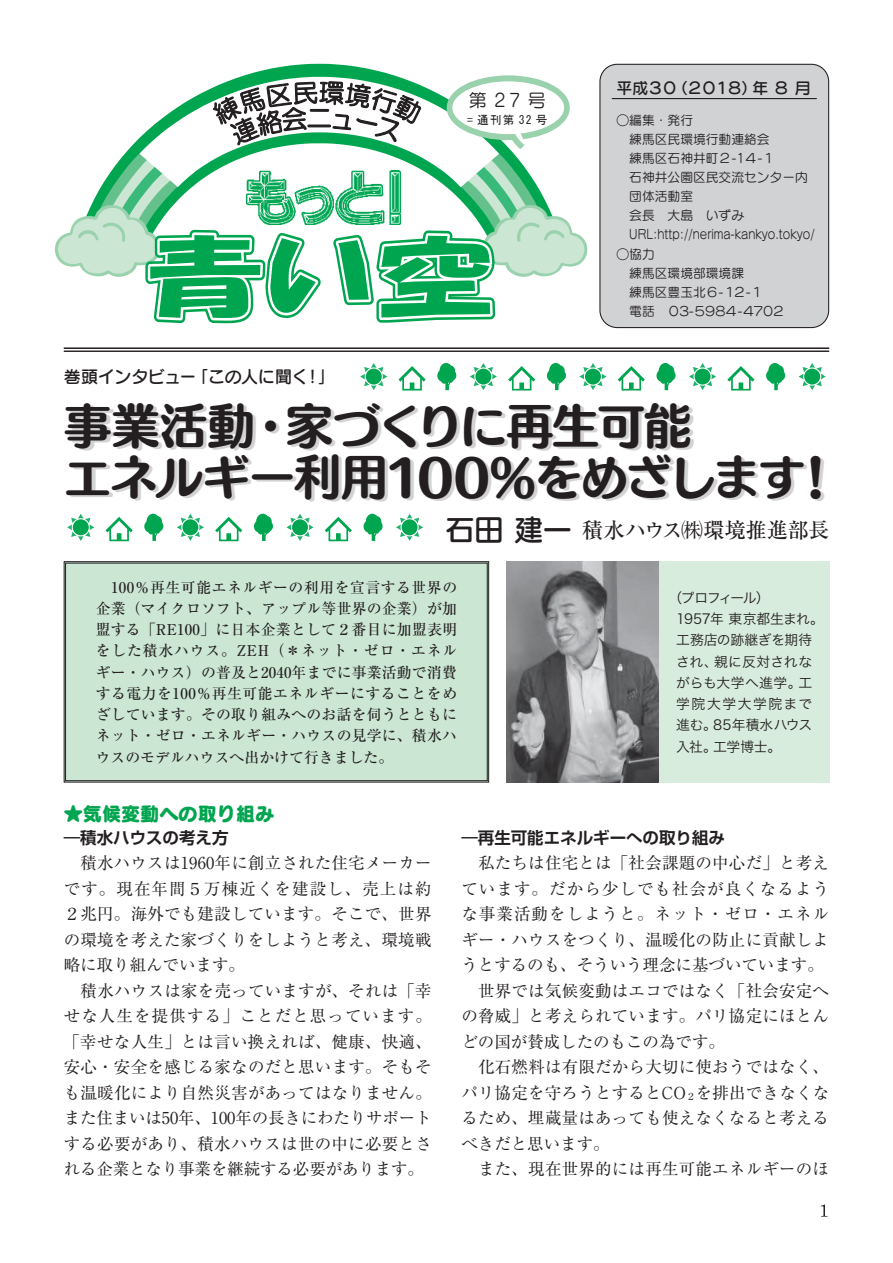
<style>
.page{position:relative;width:893px;height:1263px;background:#fff}
.page>*{position:absolute;margin:0;border:0;box-sizing:border-box;transform-origin:0 0}
.t1{font:47.85px/51px "Humming Std E";letter-spacing:-.045em;color:#231f20}
.t2{font:500 21.3px "Ryumin Pr 6 N";letter-spacing:-.01em;color:#231f20}
.t3{font:19.2px "Seurat Pro N EB";color:#00a54f}
.t4{font:18px "Seurat Pro M";color:#231f20}
.t5{font:16.95px "Seurat Pro DB";letter-spacing:-.025em;color:#231f20}
.t6{font:16.5px/25.5px "Ryumin Pr 6 N";letter-spacing:.015em;color:#231f20}
.t7{font:700 16.5px "Shin Go Pr 6 N De";color:#231f20}
.t8{font:15.9px "Seurat Pro DB";letter-spacing:-.105em;color:#231f20}
.t9{font:500 14.85px/21.3px "Ryumin Pr 6 N";letter-spacing:.01em;color:#231f20;text-align:justify}
.t10{font:13.8px/21.3px "Hiragino Sans Pr 6 N W3";letter-spacing:-.005em;color:#231f20}
.t11{font:12.75px/19.2px "Seurat Pro M";color:#231f20}
.t12{font:12.75px "Seurat Pro M";color:#231f20;scale:.85 1}
.t13{font:11.7px "MS Gothic";color:#231f20}
.s1{font-family:"Seurat Pro DB";font-weight:400;font-size:29.7px}
.s2{font-size:9.6px}
</style>
<div class="page">
<svg style="left:821px;top:1204px;width:5px;height:12px"></svg>
<svg style="left:106px;top:517px;width:27px;height:24px"></svg>
<svg style="left:67px;top:514px;width:27px;height:27px"></svg>
<div style="left:73px;top:519px;width:16px;height:16px;background:#00a54f;border-radius:50%"></div>
<svg style="left:144px;top:514px;width:19px;height:27px"></svg>
<svg style="left:215px;top:517px;width:27px;height:24px"></svg>
<svg style="left:177px;top:514px;width:27px;height:27px"></svg>
<div style="left:182px;top:519px;width:16px;height:16px;background:#00a54f;border-radius:50%"></div>
<svg style="left:396px;top:514px;width:27px;height:27px"></svg>
<div style="left:402px;top:519px;width:16px;height:16px;background:#00a54f;border-radius:50%"></div>
<svg style="left:286px;top:514px;width:28px;height:27px"></svg>
<div style="left:292px;top:519px;width:16px;height:16px;background:#00a54f;border-radius:50%"></div>
<svg style="left:254px;top:514px;width:19px;height:27px"></svg>
<svg style="left:325px;top:517px;width:27px;height:24px"></svg>
<svg style="left:364px;top:514px;width:19px;height:27px"></svg>
<svg style="left:618px;top:366px;width:27px;height:24px"></svg>
<svg style="left:579px;top:363px;width:28px;height:27px"></svg>
<div style="left:585px;top:369px;width:16px;height:16px;background:#00a54f;border-radius:50%"></div>
<svg style="left:656px;top:363px;width:20px;height:27px"></svg>
<svg style="left:727px;top:366px;width:27px;height:24px"></svg>
<svg style="left:689px;top:363px;width:27px;height:27px"></svg>
<div style="left:695px;top:369px;width:15px;height:16px;background:#00a54f;border-radius:50%"></div>
<svg style="left:799px;top:363px;width:27px;height:27px"></svg>
<div style="left:804px;top:369px;width:16px;height:16px;background:#00a54f;border-radius:50%"></div>
<svg style="left:766px;top:363px;width:19px;height:27px"></svg>
<svg style="left:398px;top:366px;width:28px;height:24px"></svg>
<svg style="left:360px;top:363px;width:27px;height:27px"></svg>
<div style="left:366px;top:369px;width:16px;height:16px;background:#00a54f;border-radius:50%"></div>
<svg style="left:437px;top:363px;width:19px;height:27px"></svg>
<svg style="left:508px;top:366px;width:27px;height:24px"></svg>
<svg style="left:470px;top:363px;width:27px;height:27px"></svg>
<div style="left:475px;top:369px;width:16px;height:16px;background:#00a54f;border-radius:50%"></div>
<svg style="left:547px;top:363px;width:19px;height:27px"></svg>
<svg style="left:246px;top:64px;width:147px;height:11px;fill:#00a54f"></svg>
<svg style="left:55px;top:75px;width:532px;height:248px"></svg>
<div style="left:600px;top:64px;width:229px;height:264px;background:#d1d2d4;border-radius:17px"></div>
<div style="left:599px;top:64px;width:230px;height:264px;border:1px solid #231f20;border-radius:17px"></div>
<hr style="left:612px;top:98px;width:205px;height:1px;background:#231f20">
<hr style="left:64px;top:347px;width:765px;height:2px;background:#231f20">
<hr style="left:64px;top:350px;width:765px;height:2px;background:#231f20">
<div style="left:63px;top:561px;width:426px;height:222px;background:#cbe6d3"></div>
<div style="left:65px;top:563px;width:423px;height:218px;border:1px solid #231f20"></div>
<img style="left:506px;top:561px;width:153px;height:221px">
<div style="left:659px;top:561px;width:170px;height:221px;background:#d8ecdd"></div>
<p class="t5" style="left:64px;top:365px;width:273px">巻頭インタビュー「この人に聞く！」</p>
<p class="t4" style="left:469px;top:88px;width:78px">第27号</p>
<p class="t13" style="left:467px;top:114px;width:82px">= 通刊第 32 号</p>
<p class="t8" style="left:617px;top:78px;width:195px">平成３０（２０１８）年 ８ 月</p>
<p class="t11" style="left:616px;top:110px;width:193px">○編集・発行<br>　練馬区民環境行動連絡会<br>　練馬区石神井町２-1４-１<br>　石神井公園区民交流センター内　団体活動室<br>　会長　大島　いずみ</p>
<p class="t12" style="left:629px;top:226px;width:220px">URL:http://nerima-kankyo.tokyo/</p>
<p class="t11" style="left:616px;top:244px;width:170px">○協力<br>　練馬区環境部環境課<br>　練馬区豊玉北６-１２-１<br>　電話　０３-５９８４-４７０２</p>
<h1 class="t1" style="left:64px;top:399px;width:777px">事業活動・家づくりに再生可能<br>エネルギー利用100％をめざします！</h1>
<p class="t2" style="left:445px;top:513px;width:386px"><span class="s1">石田 建一</span> 積水ハウス㈱環境推進部長</p>
<p class="t9" style="left:96px;top:576px;width:363px">　100％再生可能エネルギーの利用を宣言する世界の企業（マイクロソフト、アップル等世界の企業）が加盟する「RE100」に日本企業として２番目に加盟表明をした積水ハウス。ZEH（＊ネット・ゼロ・エネルギー・ハウス）の普及と2040年までに事業活動で消費する電力を100％再生可能エネルギーにすることをめざしています。その取り組みへのお話を伺うとともにネット・ゼロ・エネルギー・ハウスの見学に、積水ハウスのモデルハウスへ出かけて行きました。</p>
<p class="t10" style="left:676px;top:586px;width:149px;text-indent:-8px">（プロフィール）<br>1957年 東京都生まれ。工務店の跡継ぎを期待され、親に反対されながらも大学へ進学。工学院大学大学院まで進む。85年積水ハウス入社。工学博士。</p>
<p class="t3" style="left:64px;top:800px;width:212px">★気候変動への取り組み</p>
<p class="t7" style="left:64px;top:824px;width:166px">―積水ハウスの考え方</p>
<p class="t6" style="left:63px;top:849px;width:370px">　積水ハウスは1960年に創立された住宅メーカーです。現在年間５万棟近くを建設し、売上は約<br>２兆円。海外でも建設しています。そこで、世界の環境を考えた家づくりをしようと考え、環境戦略に取り組んでいます。<br>　積水ハウスは家を売っていますが、それは「幸せな人生を提供する」ことだと思っています。「幸せな人生」とは言い換えれば、健康、快適、安心・安全を感じる家なのだと思います。そもそも温暖化により自然災害があってはなりません。また住まいは50年、100年の長きにわたりサポートする必要があり、積水ハウスは世の中に必要とされる企業となり事業を継続する必要があります。</p>
<p class="t7" style="left:461px;top:824px;width:265px">―再生可能エネルギーへの取り組み</p>
<p class="t6" style="left:461px;top:849px;width:369px">　私たちは住宅とは「社会課題の中心だ」と考えています。だから少しでも社会が良くなるような事業活動をしようと。ネット・ゼロ・エネルギー・ハウスをつくり、温暖化の防止に貢献しようとするのも、そういう理念に基づいています。　世界では気候変動はエコではなく「社会安定への脅威」と考えられています。パリ協定にほとんどの国が賛成したのもこの為です。<br>　化石燃料は有限だから大切に使おうではなく、パリ協定を守ろうとするとCO<span class="s2">２</span>を排出できなくなるため、埋蔵量はあっても使えなくなると考えるべきだと思います。<br>　また、現在世界的には再生可能エネルギーのほ</p>
</div>
